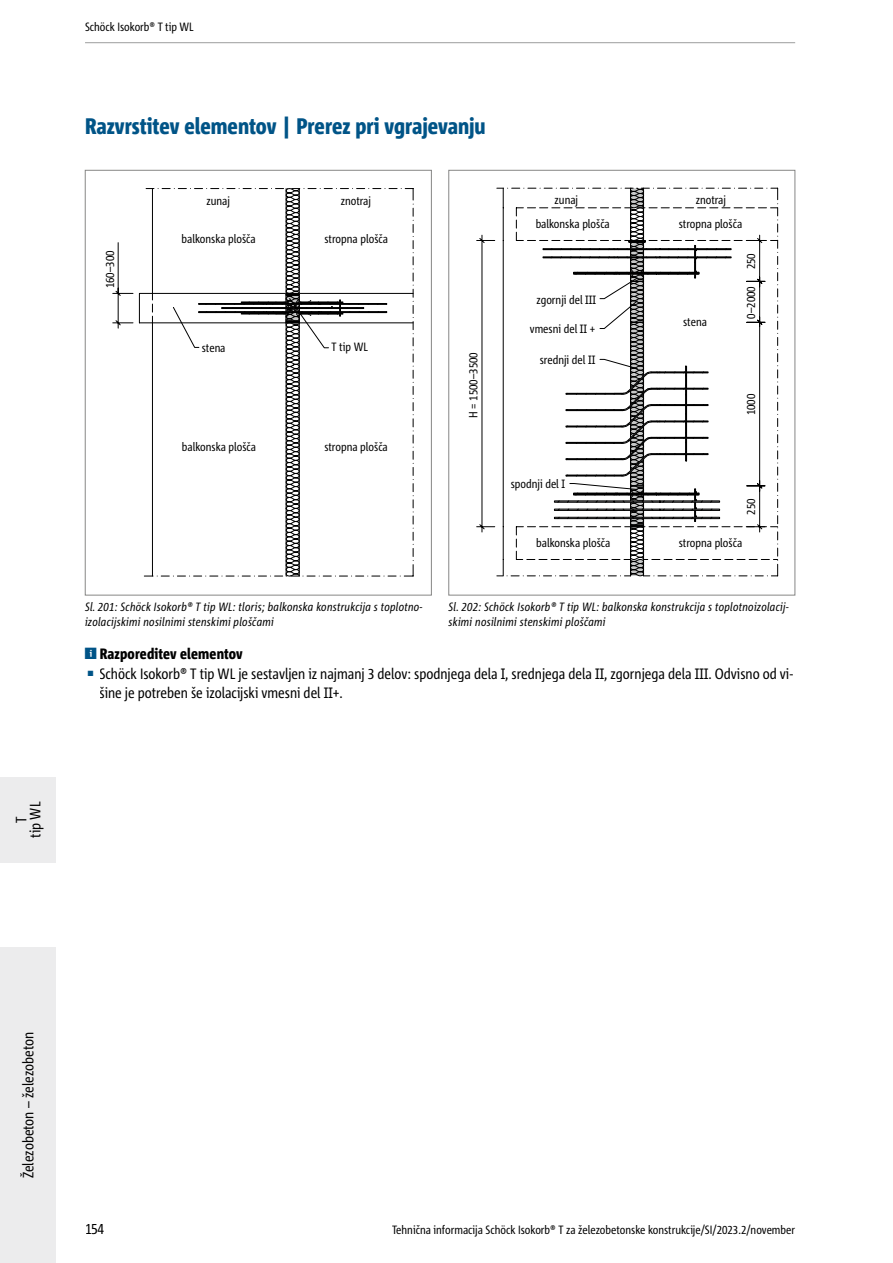
<style>
.page{position:relative;width:893px;height:1263px;background:#fff}
.page>*{position:absolute;margin:0;border:0;box-sizing:border-box;transform-origin:0 0}
.t1{font:800 condensed 22.5px "Corpid Schoeck";color:#005487}
.t2{font:condensed 15px/19.5px "Corpid Schoeck";color:#000}
.t3{font:800 condensed 15px "Corpid Schoeck";letter-spacing:.01em;color:#000}
.t4{font:condensed 12px "Corpid Schoeck";color:#000}
.t5{font:italic condensed 12px/15px "Corpid Schoeck";letter-spacing:.02em;color:#000}
.s1{font-size:7.5px;color:#005487}
</style>
<div class="page">
<div style="left:0;top:947px;width:55px;height:316px;background:#ececed"></div>
<div style="left:0;top:777px;width:55px;height:85px;background:#ececed"></div>
<hr style="left:85px;top:42px;width:710px;height:1px;background:#9c9d9d">
<svg style="left:112px;top:242px;width:22px;height:87px"></svg>
<svg style="left:144px;top:188px;width:270px;height:389px"></svg>
<div style="left:85px;top:170px;width:347px;height:425px;border:1px solid #878786"></div>
<svg style="left:476px;top:235px;width:20px;height:298px"></svg>
<svg style="left:497px;top:188px;width:282px;height:389px"></svg>
<div style="left:449px;top:170px;width:346px;height:425px;border:1px solid #878786"></div>
<p class="t2" style="left:14px;top:837px;width:37px;line-height:14.1px;text-align:center;rotate:-90deg">T<br>tip WL</p>
<p class="t4" style="left:85px;top:19px;width:110px">Schöck Isokorb® T tip WL</p>
<h1 class="t1" style="left:85px;top:112px;width:402px">Razvrstitev elementov | Prerez pri vgrajevanju</h1>
<p class="t4" style="left:102px;top:288px;width:39px;rotate:-90deg">160–300</p>
<p class="t4" style="left:207px;top:193px;width:25px">zunaj</p>
<p class="t4" style="left:182px;top:231px;width:76px">balkonska plošča</p>
<p class="t4" style="left:341px;top:193px;width:32px">znotraj</p>
<p class="t4" style="left:324px;top:231px;width:65px">stropna plošča</p>
<p class="t4" style="left:202px;top:341px;width:25px">stena</p>
<p class="t4" style="left:332px;top:339px;width:38px">T tip WL</p>
<p class="t4" style="left:182px;top:440px;width:76px">balkonska plošča</p>
<p class="t4" style="left:324px;top:440px;width:65px">stropna plošča</p>
<p class="t4" style="left:466px;top:418px;width:67px;rotate:-90deg">H = 1500–3500</p>
<p class="t4" style="left:555px;top:192px;width:25px">zunaj</p>
<p class="t4" style="left:696px;top:192px;width:32px">znotraj</p>
<p class="t4" style="left:536px;top:216px;width:76px">balkonska plošča</p>
<p class="t4" style="left:679px;top:216px;width:65px">stropna plošča</p>
<p class="t4" style="left:536px;top:292px;width:61px">zgornji del Ⅲ</p>
<p class="t4" style="left:530px;top:322px;width:67px">vmesni del Ⅱ +</p>
<p class="t4" style="left:540px;top:353px;width:57px">srednji del Ⅱ</p>
<p class="t4" style="left:511px;top:477px;width:56px">spodnji del Ⅰ</p>
<p class="t4" style="left:683px;top:314px;width:25px">stena</p>
<p class="t4" style="left:743px;top:269px;width:18px;rotate:-90deg">250</p>
<p class="t4" style="left:743px;top:319px;width:34px;rotate:-90deg">0–2000</p>
<p class="t4" style="left:743px;top:415px;width:23px;rotate:-90deg">1000</p>
<p class="t4" style="left:743px;top:515px;width:18px;rotate:-90deg">250</p>
<p class="t4" style="left:536px;top:535px;width:76px">balkonska plošča</p>
<p class="t4" style="left:679px;top:535px;width:65px">stropna plošča</p>
<p class="t5" style="left:85px;top:599px;width:339px">Sl. 201: Schöck Isokorb® T tip WL: tloris; balkonska konstrukcija s toplotno&shy;izolacijskimi nosilnimi stenskimi ploščami</p>
<p class="t5" style="left:449px;top:599px;width:341px">Sl. 202: Schöck Isokorb® T tip WL: balkonska konstrukcija s toplotnoizolacij&shy;skimi nosilnimi stenskimi ploščami</p>
<p class="t3" style="left:100px;top:644px;width:145px">Razporeditev elementov</p>
<p class="t2" style="left:99px;top:663px;width:695px;text-indent:-12px"><span class="s1">■</span> Schöck Isokorb® T tip WL je sestavljen iz najmanj 3 delov: spodnjega dela Ⅰ, srednjega dela Ⅱ, zgornjega dela Ⅲ. Odvisno od vi&shy;šine je potreben še izolacijski vmesni del Ⅱ+.</p>
<p class="t2" style="left:18px;top:1178px;width:148px;rotate:-90deg">Železobeton – železobeton</p>
<p class="t2" style="left:85px;top:1219px;width:21px">154</p>
<p class="t4" style="left:392px;top:1222px;width:405px">Tehnična informacija Schöck Isokorb® T za železobetonske konstrukcije/SI/2023.2/november</p>
</div>
